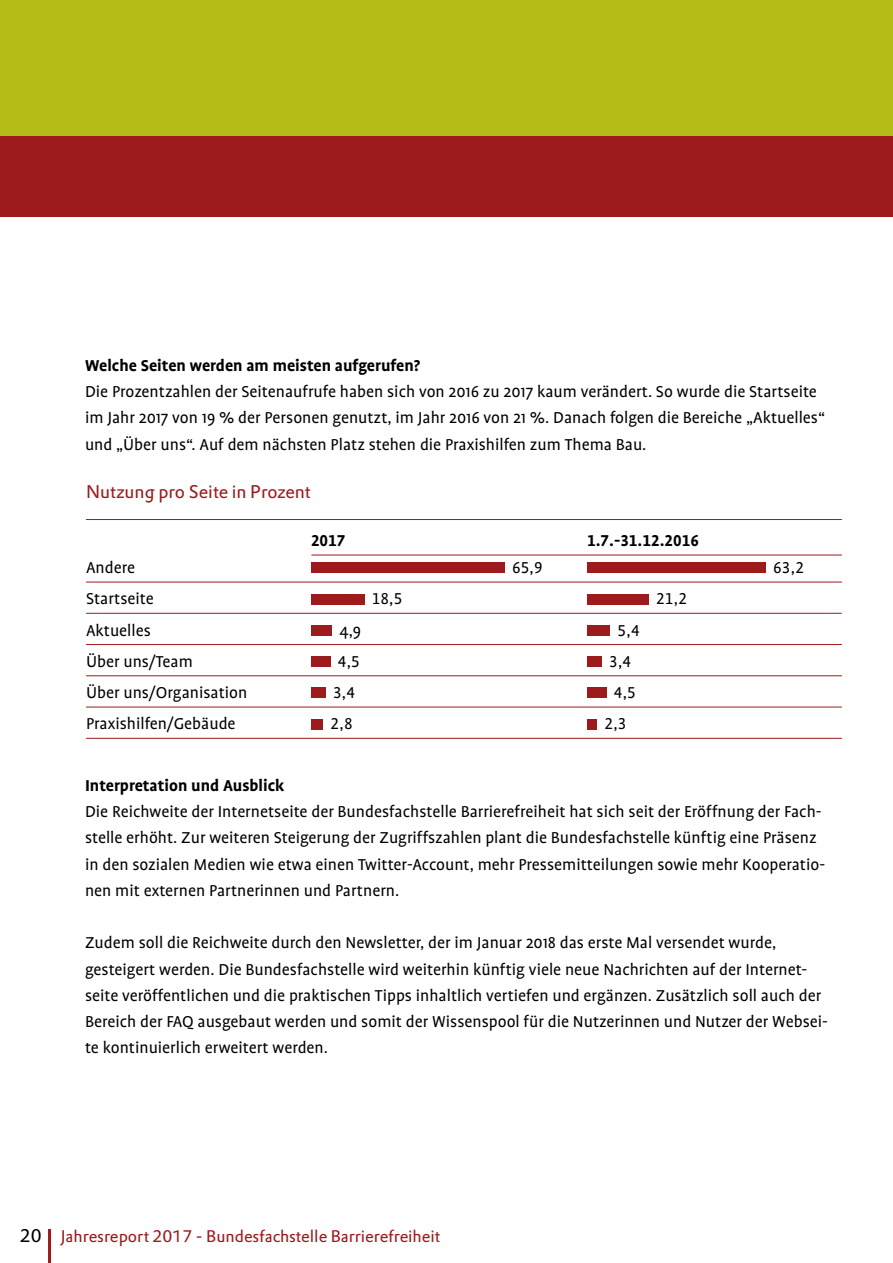
<style>
.page{position:relative;width:893px;height:1263px;background:#fff}
.page>*{position:absolute;margin:0;border:0;box-sizing:border-box;transform-origin:0 0}
.t1{font:18px/26.2px "Profile";color:#000}
.t2{font:700 18px "Profile";color:#000}
.t3{font:18px "Profile NO";color:#000}
.t4{font:18px "DTL Prokyon T";letter-spacing:-.005em;color:#9d1b1c}
.t5{font:700 18px "Profile NO";color:#000}
.t6{font:16.5px "DTL Prokyon T";letter-spacing:-.005em;color:#9d1b1c}
.s1{font-size:18px;color:#000}
</style>
<div class="page">
<div style="left:0;top:0;width:893px;height:136px;background:#b5bb17"></div>
<div style="left:0;top:136px;width:893px;height:71px;background:#9d1b1c"></div>
<div style="left:0;top:202px;width:893px;height:15px;background:#9d1b1c"></div>
<hr style="left:48px;top:1229px;width:3px;height:34px;background:#9d1b1c">
<div style="left:587px;top:719px;width:10px;height:10px;background:#9d1b1c"></div>
<div style="left:311px;top:719px;width:12px;height:10px;background:#9d1b1c"></div>
<div style="left:587px;top:687px;width:19px;height:11px;background:#9d1b1c"></div>
<div style="left:311px;top:687px;width:14px;height:11px;background:#9d1b1c"></div>
<div style="left:587px;top:656px;width:14px;height:11px;background:#9d1b1c"></div>
<div style="left:311px;top:656px;width:19px;height:11px;background:#9d1b1c"></div>
<div style="left:587px;top:625px;width:23px;height:11px;background:#9d1b1c"></div>
<div style="left:311px;top:625px;width:21px;height:11px;background:#9d1b1c"></div>
<div style="left:587px;top:594px;width:62px;height:10px;background:#9d1b1c"></div>
<div style="left:311px;top:594px;width:53px;height:10px;background:#9d1b1c"></div>
<div style="left:587px;top:562px;width:179px;height:11px;background:#9d1b1c"></div>
<div style="left:311px;top:562px;width:193px;height:11px;background:#9d1b1c"></div>
<hr style="left:86px;top:738px;width:756px;height:1px;background:#9d1b1c">
<hr style="left:86px;top:707px;width:756px;height:1px;background:#9d1b1c">
<hr style="left:86px;top:675px;width:756px;height:1px;background:#9d1b1c">
<hr style="left:86px;top:644px;width:756px;height:1px;background:#9d1b1c">
<hr style="left:86px;top:613px;width:756px;height:1px;background:#9d1b1c">
<hr style="left:86px;top:582px;width:756px;height:1px;background:#9d1b1c">
<hr style="left:311px;top:555px;width:531px;height:1px;background:#9d1b1c">
<hr style="left:86px;top:519px;width:756px;height:1px;background:#9d1b1c">
<h3 class="t2" style="left:85px;top:356px;width:337px">Welche Seiten werden am meisten aufgerufen?</h3>
<p class="t1" style="left:85px;top:379px;width:742px">Die Prozentzahlen der Seitenaufrufe haben sich von 2016 zu 2017 kaum verändert. So wurde die Startseite im Jahr 2017 von 19 % der Personen genutzt, im Jahr 2016 von 21 %. Danach folgen die Bereiche „Aktuelles“ und „Über uns“. Auf dem nächsten Platz stehen die Praxishilfen zum Thema Bau.</p>
<h2 class="t4" style="left:86px;top:480px;width:226px">Nutzung pro Seite in Prozent</h2>
<p class="t5" style="left:311px;top:532px;width:36px">2017</p>
<p class="t5" style="left:587px;top:532px;width:113px">1.7.-31.12.2016</p>
<p class="t1" style="left:86px;top:555px;width:51px">Andere</p>
<p class="t3" style="left:512px;top:559px;width:32px">65,9</p>
<p class="t3" style="left:773px;top:559px;width:32px">63,2</p>
<p class="t1" style="left:86px;top:586px;width:69px">Startseite</p>
<p class="t3" style="left:372px;top:590px;width:32px">18,5</p>
<p class="t3" style="left:656px;top:590px;width:32px">21,2</p>
<p class="t1" style="left:86px;top:617px;width:66px">Aktuelles</p>
<p class="t1" style="left:339px;top:617px;width:23px">4,9</p>
<p class="t3" style="left:618px;top:622px;width:24px">5,4</p>
<p class="t1" style="left:86px;top:648px;width:108px">Über uns/Team</p>
<p class="t3" style="left:338px;top:653px;width:24px">4,5</p>
<p class="t3" style="left:609px;top:653px;width:24px">3,4</p>
<p class="t1" style="left:86px;top:680px;width:163px">Über uns/Organisation</p>
<p class="t3" style="left:333px;top:684px;width:24px">3,4</p>
<p class="t3" style="left:614px;top:684px;width:24px">4,5</p>
<p class="t1" style="left:86px;top:711px;width:151px">Praxishilfen/Gebäude</p>
<p class="t3" style="left:330px;top:715px;width:24px">2,8</p>
<p class="t3" style="left:604px;top:715px;width:24px">2,3</p>
<h3 class="t2" style="left:85px;top:776px;width:201px">Interpretation und Ausblick</h3>
<p class="t1" style="left:85px;top:799px;width:742px">Die Reichweite der Internetseite der Bundesfachstelle Barrierefreiheit hat sich seit der Eröffnung der Fach&shy;stelle erhöht. Zur weiteren Steigerung der Zugriffszahlen plant die Bundesfachstelle künftig eine Präsenz in den sozialen Medien wie etwa einen Twitter-Account, mehr Pressemitteilungen sowie mehr Kooperatio&shy;nen mit externen Partnerinnen und Partnern.</p>
<p class="t1" style="left:85px;top:930px;width:744px">Zudem soll die Reichweite durch den Newsletter, der im Januar 2018 das erste Mal versendet wurde, gesteigert werden. Die Bundesfachstelle wird weiterhin künftig viele neue Nachrichten auf der Internet&shy;seite veröffentlichen und die praktischen Tipps inhaltlich vertiefen und ergänzen. Zusätzlich soll auch der Bereich der FAQ ausgebaut werden und somit der Wissenspool für die Nutzerinnen und Nutzer der Websei&shy;te kontinuierlich erweitert werden.</p>
<p class="t6" style="left:20px;top:1225px;width:422px"><span class="s1">20</span> Jahresreport 2017 - Bundesfachstelle Barrierefreiheit</p>
</div>
